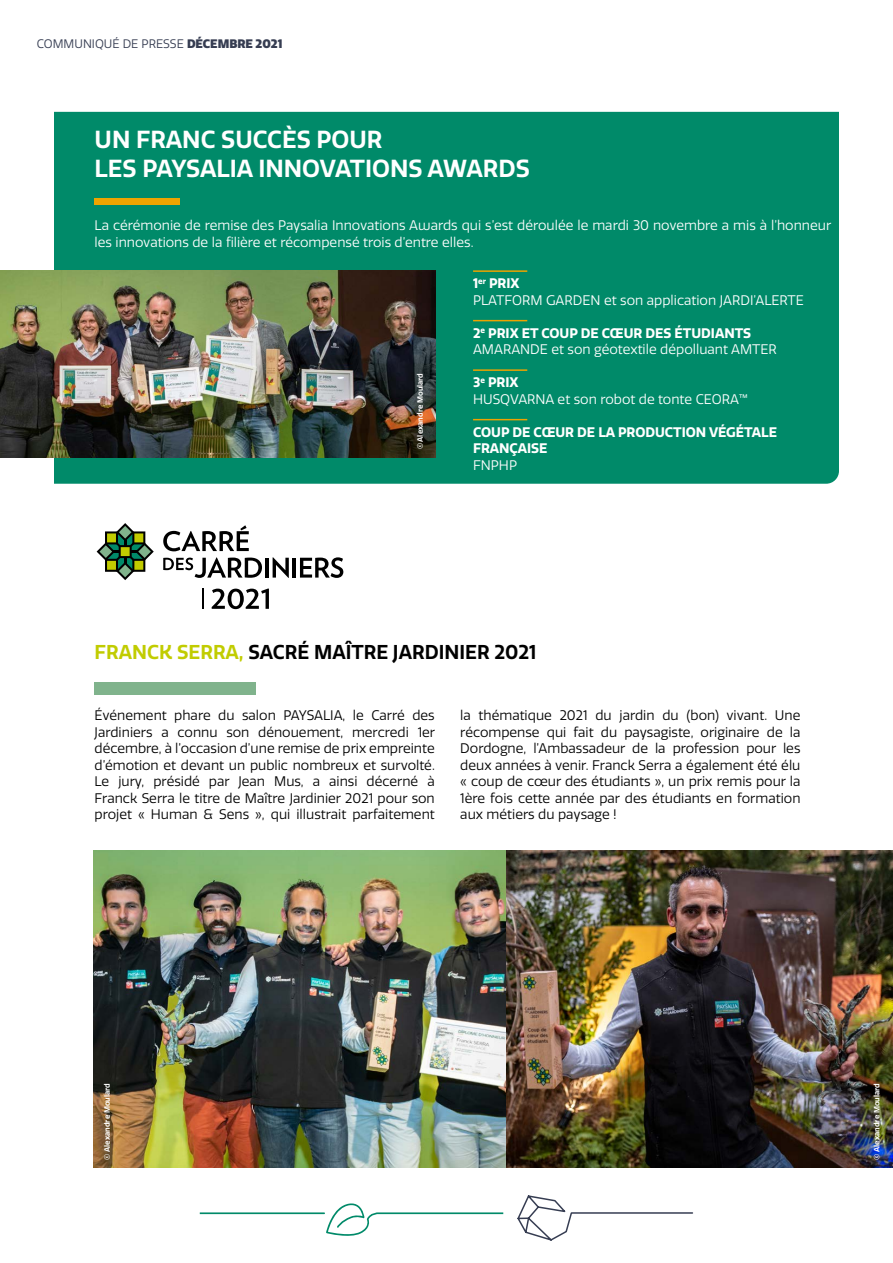
<style>
.page{position:relative;width:893px;height:1263px;background:#fff}
.page>*{position:absolute;margin:0;border:0;box-sizing:border-box;transform-origin:0 0}
.t1{font:600 24px/28.8px "Quatro";color:#fff}
.t2{font:600 19.5px "Quatro";color:#000}
.t3{font:13.5px/16.5px "Quatro";color:#000;text-align:justify}
.t4{font:13.5px/16.5px "Quatro";color:#fff}
.t5{font:700 13.5px/16.5px "Quatro";color:#fff}
.t6{font:12px "Quatro";color:#363d52}
.t7{font:600 7.5px "Quatro";color:#fff}
.s1{font-weight:900}
.s2{font-weight:700}
.s3{color:#c1cc00}
</style>
<div class="page">
<div style="left:54px;top:112px;width:785px;height:372px;background:#008a69"></div>
<img style="left:94px;top:850px;width:412px;height:317px">
<img style="left:506px;top:850px;width:387px;height:317px">
<div style="left:95px;top:198px;width:85px;height:6px;background:#eea400"></div>
<hr style="left:473px;top:270px;width:54px;height:2px;background:#eda300">
<hr style="left:473px;top:320px;width:54px;height:1px;background:#eda300">
<hr style="left:473px;top:369px;width:54px;height:2px;background:#eda300">
<hr style="left:473px;top:419px;width:54px;height:1px;background:#eda300">
<svg style="left:97px;top:523px;width:57px;height:57px"></svg>
<svg style="left:203px;top:588px;width:1px;height:21px"></svg>
<svg style="left:212px;top:589px;width:57px;height:20px"></svg>
<svg style="left:163px;top:525px;width:86px;height:26px"></svg>
<hr style="left:265px;top:558px;width:3px;height:20px;background:#000">
<svg style="left:163px;top:557px;width:99px;height:21px"></svg>
<svg style="left:273px;top:557px;width:16px;height:21px"></svg>
<hr style="left:293px;top:558px;width:3px;height:20px;background:#000">
<svg style="left:300px;top:557px;width:43px;height:21px"></svg>
<div style="left:95px;top:682px;width:161px;height:12px;background:#80b38c"></div>
<svg style="left:200px;top:1203px;width:303px;height:33px"></svg>
<svg style="left:517px;top:1195px;width:176px;height:46px"></svg>
<img style="left:0;top:270px;width:435px;height:187px">
<p class="t6" style="left:37px;top:36px;width:247px">COMMUNIQUÉ DE PRESSE <span class="s1">DÉCEMBRE 2021</span></p>
<h1 class="t1" style="left:95px;top:125px;width:437px">UN FRANC SUCCÈS POUR<br>LES PAYSALIA INNOVATIONS AWARDS</h1>
<p class="t4" style="left:95px;top:218px;width:738px">La cérémonie de remise des Paysalia Innovations Awards qui s’est déroulée le mardi 30 novembre a mis à l’honneur les innovations de la filière et récompensé trois d’entre elles.</p>
<p class="t4" style="left:473px;top:276px;width:332px"><span class="s2">1</span><sup>er</sup> <span class="s2">PRIX<br></span>PLATFORM GARDEN et son application JARDI’ALERTE</p>
<p class="t4" style="left:473px;top:325px;width:305px"><span class="s2">2</span><sup>e</sup> <span class="s2">PRIX ET COUP DE CŒUR DES ÉTUDIANTS<br></span>AMARANDE et son géotextile dépolluant AMTER</p>
<p class="t4" style="left:473px;top:375px;width:276px"><span class="s2">3</span><sup>e</sup> <span class="s2">PRIX<br></span>HUSQVARNA et son robot de tonte CEORA™</p>
<p class="t5" style="left:473px;top:424px;width:305px">COUP DE CŒUR DE LA PRODUCTION VÉGÉTALE<br>FRANÇAISE</p>
<p class="t4" style="left:473px;top:457px;width:45px">FNPHP</p>
<p class="t7" style="left:416px;top:449px;width:78px;rotate:-90deg">© Alexandre Moulard</p>
<h2 class="t2" style="left:95px;top:641px;width:443px"><span class="s3">FRANCK SERRA,</span> SACRÉ MAÎTRE JARDINIER 2021</h2>
<p class="t3" style="left:95px;top:708px;width:342px">Événement phare du salon PAYSALIA, le Carré des Jardiniers a connu son dénouement, mercredi 1er décembre, à l’occasion d’une remise de prix empreinte d’émotion et devant un public nombreux et survolté.<br>Le jury, présidé par Jean Mus, a ainsi décerné à Franck Serra le titre de Maître Jardinier 2021 pour son projet « Human &amp; Sens », qui illustrait parfaitement</p>
<p class="t3" style="left:460px;top:708px;width:342px">la thématique 2021 du jardin du (bon) vivant. Une récompense qui fait du paysagiste, originaire de la Dordogne, l’Ambassadeur de la profession pour les deux années à venir. Franck Serra a également été élu « coup de cœur des étudiants », un prix remis pour la 1ère fois cette année par des étudiants en formation aux métiers du paysage !</p>
<p class="t7" style="left:103px;top:1159px;width:78px;rotate:-90deg">© Alexandre Moulard</p>
<p class="t7" style="left:873px;top:1159px;width:78px;rotate:-90deg">© Alexandre Moulard</p>
</div>
